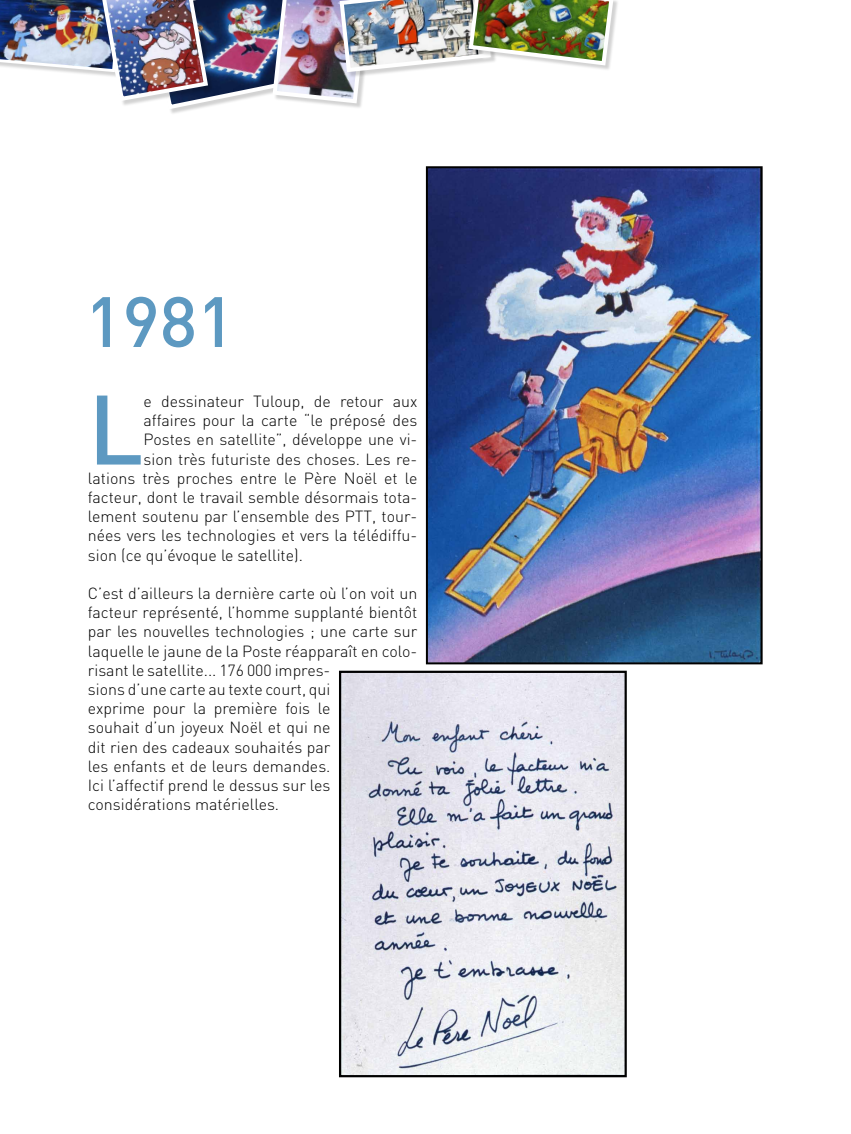
<style>
.page{position:relative;width:851px;height:1134px;background:#fff}
.page>*{position:absolute;margin:0;border:0;box-sizing:border-box;transform-origin:0 0}
.t1{font:500 96.9px "DIN";color:#5d99c1}
.t2{font:500 70px "DIN";color:#5d99c1}
.t3{font:300 16px/19.2px "DIN";color:#000}
</style>
<div class="page">
<div style="left:469px;top:0;width:150px;height:71px;background:#000;opacity:.18"></div>
<img style="left:0;top:0;width:615px;height:112px">
<img style="left:429px;top:169px;width:330px;height:492px">
<div style="left:426px;top:166px;width:336px;height:498px;border:2px solid #000"></div>
<img style="left:342px;top:674px;width:281px;height:400px">
<div style="left:339px;top:671px;width:287px;height:406px;border:2px solid #000"></div>
<h2 class="t2" style="left:85px;top:277px;width:151px">1981</h2>
<h1 class="t1" style="left:88px;top:368px;width:57px">L</h1>
<p class="t3" style="left:143px;top:391px;width:275px">e dessinateur Tuloup, de retour aux</p>
<p class="t3" style="left:143px;top:411px;width:275px">affaires pour la carte “le préposé des</p>
<p class="t3" style="left:143px;top:430px;width:275px">Postes en satellite”, développe une vi-</p>
<p class="t3" style="left:143px;top:449px;width:275px">sion très futuriste des choses. Les re-</p>
<p class="t3" style="left:88px;top:468px;width:331px">lations très proches entre le Père Noël et le</p>
<p class="t3" style="left:88px;top:487px;width:331px">facteur, dont le travail semble désormais tota-</p>
<p class="t3" style="left:88px;top:507px;width:331px">lement soutenu par l’ensemble des PTT, tour-</p>
<p class="t3" style="left:88px;top:526px;width:331px">nées vers les technologies et vers la télédiffu-</p>
<p class="t3" style="left:88px;top:545px;width:216px">sion (ce qu’évoque le satellite).</p>
<p class="t3" style="left:88px;top:583px;width:331px">C’est d’ailleurs la dernière carte où l’on voit un facteur représenté, l’homme supplanté bientôt par les nouvelles technologies ; une carte sur laquelle le jaune de la Poste réapparaît en colo&shy;risant le satellite... 176 000 impres-<br>sions d’une carte au texte court, qui<br>exprime pour la première fois le<br>souhait d’un joyeux Noël et qui ne<br>dit rien des cadeaux souhaités par<br>les enfants et de leurs demandes.<br>Ici l’affectif prend le dessus sur les considérations matérielles.</p>
</div>
